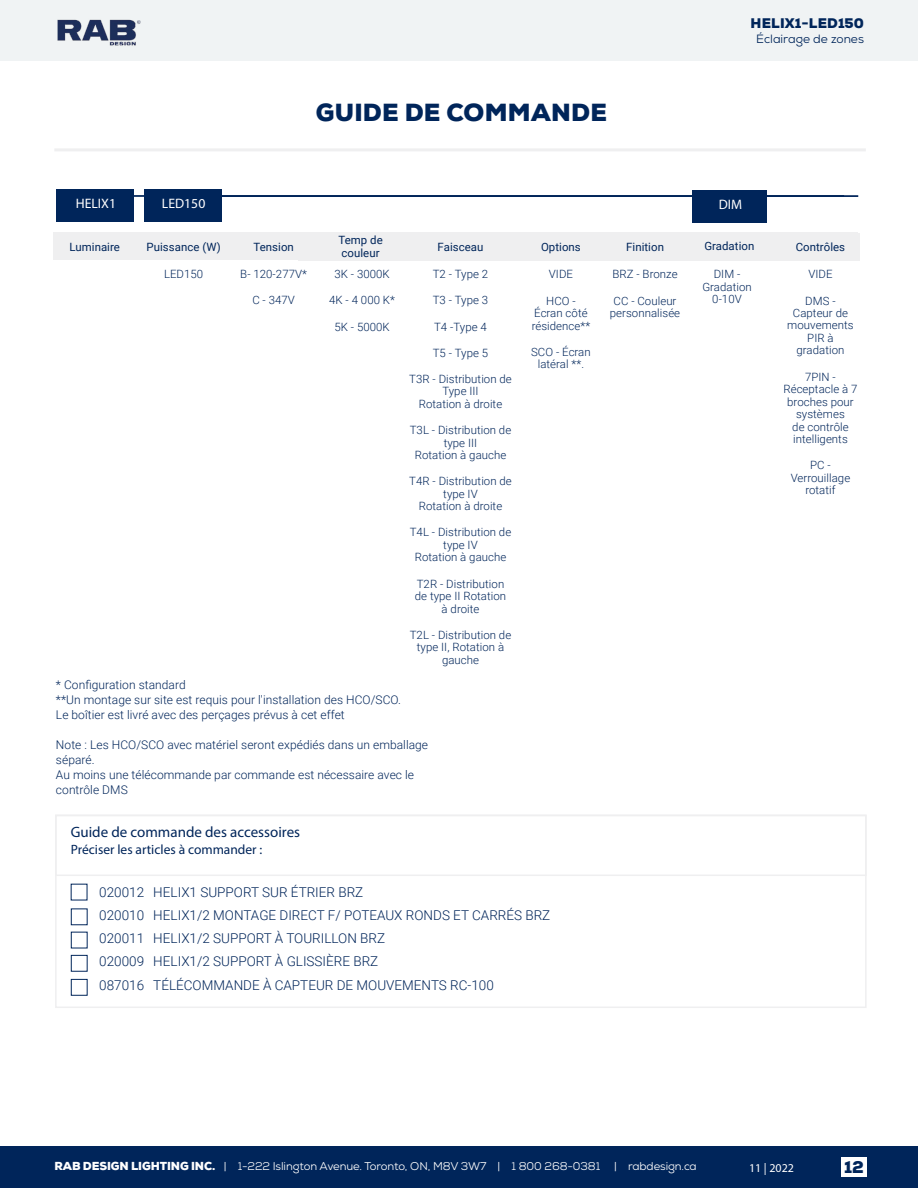
<style>
.page{position:relative;width:918px;height:1188px;background:#fff}
.page>*{position:absolute;margin:0;border:0;box-sizing:border-box;transform-origin:0 0}
.t1{font:900 24px "Nexa";letter-spacing:.01em;color:#00255a}
.t2{font:900 16.5px "Nexa";color:#00255a}
.t3{font:15px "Myriad Pro";color:#00255a}
.t4{font:13.65px "Myriad Pro";color:#fff}
.t5{font:300 13.5px/23.2px "Roboto";color:#00255a}
.t6{font:13.5px "Myriad Pro";color:#00255a}
.t7{font:900 13.5px "Nexa";letter-spacing:.015em;color:#00255a}
.t8{font:300 12px/15px "Roboto";letter-spacing:.005em;color:#00255a}
.t9{font:12px "Nexa";color:#00255a}
.t10{font:12px "Myriad Pro";color:#fff}
.t11{font:300 11.4px/12.5px "Roboto";letter-spacing:.005em;color:#00255a;text-align:center}
.t12{font:11.4px/13.5px "Roboto";letter-spacing:.005em;color:#00255a}
.t13{font:11.25px "Nexa";letter-spacing:-.01em;color:#fff}
.s1{font-weight:900}
</style>
<div class="page">
<div style="left:0;top:1147px;width:918px;height:41px;background:#00255a"></div>
<div style="left:0;top:0;width:918px;height:60px;background:#f0f3f4"></div>
<img style="left:57px;top:19px;width:84px;height:27px">
<div style="left:841px;top:1158px;width:26px;height:19px;background:#fff"></div>
<div style="left:54px;top:148px;width:812px;height:3px;border:2px solid #efeff0"></div>
<hr style="left:59px;top:195px;width:785px;height:2px;background:#00255a">
<hr style="left:171px;top:195px;width:687px;height:2px;background:#00255a">
<div style="left:692px;top:190px;width:75px;height:32px;background:#00255a"></div>
<div style="left:56px;top:189px;width:78px;height:32px;background:#00255a"></div>
<div style="left:144px;top:189px;width:77px;height:32px;background:#00255a"></div>
<div style="left:54px;top:233px;width:804px;height:27px;background:#efeff0"></div>
<div style="left:299px;top:233px;width:561px;height:27px;background:#efeff0"></div>
<div style="left:55px;top:815px;width:812px;height:61px;border:2px solid #efeff0"></div>
<div style="left:55px;top:815px;width:812px;height:193px;border:2px solid #efeff0"></div>
<div style="left:71px;top:909px;width:16px;height:16px;border:1px solid #00255a"></div>
<div style="left:71px;top:932px;width:16px;height:16px;border:1px solid #00255a"></div>
<div style="left:71px;top:979px;width:16px;height:16px;border:1px solid #00255a"></div>
<div style="left:71px;top:955px;width:16px;height:16px;border:1px solid #00255a"></div>
<h1 class="t1" style="left:316px;top:97px;width:293px">GUIDE DE COMMANDE</h1>
<p class="t7" style="left:751px;top:14px;width:115px">HELIX1-LED150</p>
<p class="t9" style="left:756px;top:31px;width:109px">Éclairage de zones</p>
<p class="t4" style="left:76px;top:195px;width:42px">HELIX1</p>
<p class="t4" style="left:162px;top:195px;width:45px">LED150</p>
<p class="t4" style="left:719px;top:196px;width:25px">DIM</p>
<p class="t12" style="left:70px;top:240px;width:52px">Luminaire</p>
<p class="t12" style="left:147px;top:240px;width:76px">Puissance (W)</p>
<p class="t11" style="left:164px;top:268px;width:41px">LED150</p>
<p class="t12" style="left:338px;top:232px;width:46px">Temp de couleur</p>
<p class="t12" style="left:541px;top:240px;width:41px">Options</p>
<p class="t12" style="left:626px;top:240px;width:39px">Finition</p>
<p class="t12" style="left:704px;top:239px;width:52px">Gradation</p>
<p class="t12" style="left:796px;top:240px;width:51px">Contrôles</p>
<p class="t11" style="left:549px;top:268px;width:26px">VIDE</p>
<p class="t11" style="left:532px;top:294px;width:60px">HCO -<br>Écran côté résidence**</p>
<p class="t11" style="left:531px;top:345px;width:61px">SCO - Écran latéral **.</p>
<p class="t12" style="left:438px;top:240px;width:47px">Faisceau</p>
<p class="t11" style="left:433px;top:268px;width:57px">T2 - Type 2</p>
<p class="t11" style="left:433px;top:294px;width:57px">T3 - Type 3</p>
<p class="t11" style="left:434px;top:320px;width:54px">T4 -Type 4</p>
<p class="t11" style="left:433px;top:346px;width:57px">T5 - Type 5</p>
<p class="t11" style="left:409px;top:372px;width:104px">T3R - Distribution de<br>Type III<br>Rotation à droite</p>
<p class="t11" style="left:410px;top:423px;width:103px">T3L - Distribution de type III<br>Rotation à gauche</p>
<p class="t11" style="left:409px;top:475px;width:104px">T4R - Distribution de type IV<br>Rotation à droite</p>
<p class="t11" style="left:410px;top:526px;width:103px">T4L - Distribution de type IV<br>Rotation à gauche</p>
<p class="t11" style="left:415px;top:577px;width:93px">T2R - Distribution de type II Rotation à droite</p>
<p class="t11" style="left:410px;top:628px;width:103px">T2L - Distribution de type II, Rotation à gauche</p>
<p class="t12" style="left:253px;top:240px;width:42px">Tension</p>
<p class="t11" style="left:240px;top:268px;width:68px">B- 120-277V*</p>
<p class="t11" style="left:252px;top:294px;width:44px">C - 347V</p>
<p class="t11" style="left:334px;top:268px;width:57px">3K - 3000K</p>
<p class="t11" style="left:329px;top:294px;width:67px">4K - 4 000 K*</p>
<p class="t11" style="left:334px;top:320px;width:57px">5K - 5000K</p>
<p class="t11" style="left:702px;top:268px;width:51px">DIM -<br>Gradation<br>0-10V</p>
<p class="t11" style="left:808px;top:268px;width:26px">VIDE</p>
<p class="t11" style="left:612px;top:268px;width:67px">BRZ - Bronze</p>
<p class="t11" style="left:610px;top:294px;width:72px">CC - Couleur personnalisée</p>
<p class="t11" style="left:787px;top:294px;width:68px">DMS -<br>Capteur de mouvements<br>PIR à gradation</p>
<p class="t11" style="left:783px;top:370px;width:76px">7PIN -<br>Réceptacle à 7 broches pour systèmes<br>de contrôle intelligents</p>
<p class="t11" style="left:791px;top:458px;width:61px">PC -<br>Verrouillage rotatif</p>
<p class="t8" style="left:56px;top:677px;width:347px">* Configuration standard<br>**Un montage sur site est requis pour l'installation des HCO/SCO.<br>Le boîtier est livré avec des perçages prévus à cet effet</p>
<p class="t8" style="left:56px;top:737px;width:374px">Note : Les HCO/SCO avec matériel seront expédiés dans un emballage séparé.<br>Au moins une télécommande par commande est nécessaire avec le contrôle DMS</p>
<h3 class="t3" style="left:71px;top:823px;width:231px">Guide de commande des accessoires</h3>
<p class="t6" style="left:71px;top:841px;width:193px">Préciser les articles à commander :</p>
<p class="t5" style="left:99px;top:880px;width:453px">020012 HELIX1 SUPPORT SUR ÉTRIER BRZ<br>020010 HELIX1/2 MONTAGE DIRECT F/ POTEAUX RONDS ET CARRÉS BRZ 020011 HELIX1/2 SUPPORT À TOURILLON BRZ<br>020009 HELIX1/2 SUPPORT À GLISSIÈRE BRZ<br>087016 TÉLÉCOMMANDE À CAPTEUR DE MOUVEMENTS RC-100</p>
<p class="t13" style="left:54px;top:1159px;width:644px"><span class="s1">RAB DESIGN LIGHTING INC.</span> | 1-222 Islington Avenue. Toronto, ON, M8V 3W7 | 1 800 268-0381 | rabdesign.ca</p>
<p class="t10" style="left:749px;top:1160px;width:46px">11 | 2022</p>
<h2 class="t2" style="left:844px;top:1156px;width:21px">12</h2>
</div>
